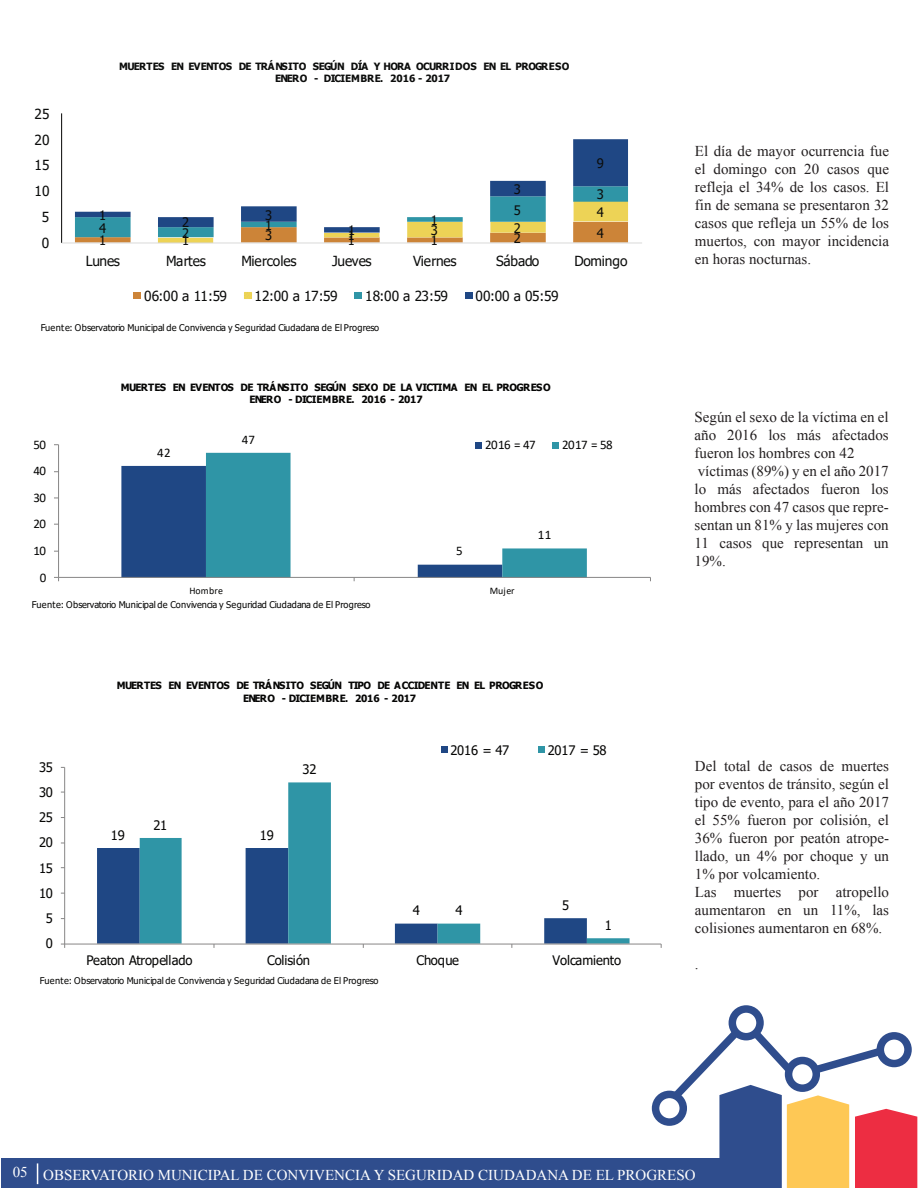
<style>
.page{position:relative;width:918px;height:1188px;background:#fff}
.page>*{position:absolute;margin:0;border:0;box-sizing:border-box;transform-origin:0 0}
.t1{font:15px/18px "Iskoola Pota";color:#231f20}
.t2{font:15px "Iskoola Pota";color:#fff}
.t3{font:13.95px "Tahoma";letter-spacing:-.005em;color:#0c0d0c}
.t4{font:13.05px "Tahoma";letter-spacing:-.015em;color:#050504}
.t5{font:13.05px "Calibri";letter-spacing:-.035em;color:#050504}
.t6{font:13.05px "Tahoma";color:#0c0d0c}
.t7{font:700 10.05px/12.3px "Tahoma";letter-spacing:-.045em;color:#050504;text-align:center}
.t8{font:700 10.05px/12.3px "Tahoma";letter-spacing:-.04em;color:#0c0d0c}
.t9{font:10.05px "Calibri";letter-spacing:.015em;color:#050504}
.t10{font:9.3px "Tahoma";color:#050504}
</style>
<div class="page">
<div style="left:1px;top:1159px;width:722px;height:29px;background:#2f4d8d"></div>
<div style="left:652px;top:1091px;width:35px;height:35px;border:8px solid #2f4d8d;border-radius:50%"></div>
<div style="left:729px;top:1005px;width:35px;height:35px;border:8px solid #2f4d8d;border-radius:50%"></div>
<svg style="left:664px;top:1022px;width:253px;height:166px"></svg>
<svg style="left:37px;top:1163px;width:1px;height:21px"></svg>
<svg style="left:75px;top:233px;width:553px;height:10px"></svg>
<svg style="left:75px;top:139px;width:553px;height:94px"></svg>
<hr style="left:61px;top:113px;width:1px;height:130px;background:#050504">
<hr style="left:62px;top:243px;width:580px;height:1px;background:#d9d9d8">
<div style="left:134px;top:292px;width:7px;height:7px;background:#cc8438"></div>
<svg style="left:244px;top:292px;width:8px;height:7px"></svg>
<div style="left:355px;top:292px;width:7px;height:7px;background:#2f95a6"></div>
<div style="left:465px;top:292px;width:8px;height:7px;background:#1f4784"></div>
<svg style="left:206px;top:453px;width:381px;height:124px"></svg>
<hr style="left:58px;top:445px;width:1px;height:132px;background:#878686">
<hr style="left:59px;top:577px;width:591px;height:1px;background:#878686">
<svg style="left:121px;top:466px;width:381px;height:115px"></svg>
<div style="left:475px;top:442px;width:7px;height:7px;background:#1f4784"></div>
<div style="left:552px;top:442px;width:7px;height:7px;background:#2f95a6"></div>
<div style="left:97px;top:848px;width:43px;height:96px;background:#1f4784"></div>
<svg style="left:140px;top:782px;width:490px;height:162px"></svg>
<hr style="left:64px;top:767px;width:1px;height:177px;background:#878686">
<hr style="left:65px;top:944px;width:596px;height:1px;background:#878686">
<div style="left:441px;top:746px;width:6px;height:7px;background:#1f4784"></div>
<div style="left:538px;top:746px;width:7px;height:7px;background:#2f95a6"></div>
<p class="t3" style="left:34px;top:104px;width:17px">25</p>
<p class="t3" style="left:34px;top:130px;width:17px">20</p>
<p class="t3" style="left:34px;top:156px;width:17px">15</p>
<p class="t3" style="left:34px;top:182px;width:17px">10</p>
<p class="t3" style="left:42px;top:208px;width:9px">5</p>
<p class="t3" style="left:42px;top:233px;width:9px">0</p>
<p class="t8" style="left:275px;top:61px;width:296px;text-indent:-156px">MUERTES EN EVENTOS DE TRÁNSITO SEGÚN DÍA Y HORA OCURRIDOS EN EL PROGRESO<br>ENERO - DICIEMBRE. 2016 - 2017</p>
<p class="t6" style="left:597px;top:155px;width:9px">9</p>
<p class="t6" style="left:514px;top:180px;width:9px">3</p>
<p class="t6" style="left:597px;top:186px;width:9px">3</p>
<p class="t6" style="left:99px;top:206px;width:9px">1</p>
<p class="t6" style="left:99px;top:219px;width:9px">4</p>
<p class="t6" style="left:99px;top:232px;width:9px">1</p>
<p class="t6" style="left:182px;top:214px;width:9px">2</p>
<p class="t6" style="left:182px;top:224px;width:9px">2</p>
<p class="t6" style="left:182px;top:232px;width:9px">1</p>
<p class="t6" style="left:265px;top:206px;width:9px">3</p>
<p class="t6" style="left:265px;top:217px;width:9px">1</p>
<p class="t6" style="left:265px;top:227px;width:9px">3</p>
<p class="t6" style="left:514px;top:201px;width:9px">5</p>
<p class="t6" style="left:431px;top:211px;width:9px">1</p>
<p class="t6" style="left:431px;top:222px;width:9px">3</p>
<p class="t6" style="left:514px;top:219px;width:9px">2</p>
<p class="t6" style="left:348px;top:222px;width:9px">1</p>
<p class="t6" style="left:348px;top:227px;width:9px">1</p>
<p class="t6" style="left:348px;top:232px;width:9px">1</p>
<p class="t6" style="left:431px;top:232px;width:9px">1</p>
<p class="t6" style="left:514px;top:229px;width:9px">2</p>
<p class="t6" style="left:597px;top:204px;width:9px">4</p>
<p class="t6" style="left:597px;top:224px;width:9px">4</p>
<p class="t3" style="left:86px;top:251px;width:36px">Lunes</p>
<p class="t3" style="left:166px;top:251px;width:41px">Martes</p>
<p class="t3" style="left:242px;top:251px;width:56px">Miercoles</p>
<p class="t3" style="left:332px;top:251px;width:41px">Jueves</p>
<p class="t3" style="left:413px;top:251px;width:45px">Viernes</p>
<p class="t3" style="left:496px;top:251px;width:45px">Sábado</p>
<p class="t3" style="left:574px;top:251px;width:55px">Domingo</p>
<p class="t3" style="left:144px;top:286px;width:84px">06:00 a 11:59</p>
<p class="t3" style="left:255px;top:286px;width:84px">12:00 a 17:59</p>
<p class="t3" style="left:365px;top:286px;width:84px">18:00 a 23:59</p>
<p class="t3" style="left:476px;top:286px;width:84px">00:00 a 05:59</p>
<p class="t10" style="left:41px;top:322px;width:340px">Fuente: Observatorio Municipal de Convivencia y Seguridad Ciudadana de El Progreso</p>
<p class="t5" style="left:34px;top:435px;width:14px">50</p>
<p class="t5" style="left:34px;top:462px;width:14px">40</p>
<p class="t5" style="left:34px;top:488px;width:14px">30</p>
<p class="t5" style="left:34px;top:515px;width:14px">20</p>
<p class="t5" style="left:34px;top:542px;width:14px">10</p>
<p class="t5" style="left:40px;top:568px;width:8px">0</p>
<p class="t7" style="left:121px;top:381px;width:431px">MUERTES EN EVENTOS DE TRÁNSITO SEGÚN SEXO DE LA VICTIMA EN EL PROGRESO<br>ENERO - DICIEMBRE. 2016 - 2017</p>
<p class="t5" style="left:485px;top:436px;width:52px">2016 = 47</p>
<p class="t5" style="left:562px;top:436px;width:52px">2017 = 58</p>
<p class="t5" style="left:242px;top:430px;width:15px">47</p>
<p class="t5" style="left:157px;top:444px;width:15px">42</p>
<p class="t5" style="left:456px;top:542px;width:8px">5</p>
<p class="t9" style="left:189px;top:584px;width:35px">Hombre</p>
<p class="t9" style="left:490px;top:584px;width:26px">Mujer</p>
<p class="t5" style="left:538px;top:526px;width:15px">11</p>
<p class="t10" style="left:32px;top:599px;width:340px">Fuente: Observatorio Municipal de Convivencia y Seguridad Ciudadana de El Progreso</p>
<p class="t7" style="left:117px;top:680px;width:428px">MUERTES EN EVENTOS DE TRÁNSITO SEGÚN TIPO DE ACCIDENTE EN EL PROGRESO<br>ENERO - DICIEMBRE. 2016 - 2017</p>
<p class="t4" style="left:39px;top:758px;width:15px">35</p>
<p class="t4" style="left:39px;top:784px;width:15px">30</p>
<p class="t4" style="left:39px;top:809px;width:15px">25</p>
<p class="t4" style="left:39px;top:834px;width:15px">20</p>
<p class="t4" style="left:39px;top:859px;width:15px">15</p>
<p class="t4" style="left:39px;top:884px;width:15px">10</p>
<p class="t4" style="left:46px;top:910px;width:9px">5</p>
<p class="t4" style="left:46px;top:935px;width:9px">0</p>
<p class="t4" style="left:153px;top:816px;width:15px">21</p>
<p class="t4" style="left:111px;top:826px;width:15px">19</p>
<p class="t4" style="left:260px;top:826px;width:15px">19</p>
<p class="t4" style="left:303px;top:761px;width:15px">32</p>
<p class="t4" style="left:450px;top:741px;width:60px">2016 = 47</p>
<p class="t4" style="left:548px;top:741px;width:60px">2017 = 58</p>
<p class="t4" style="left:413px;top:902px;width:9px">4</p>
<p class="t4" style="left:456px;top:902px;width:9px">4</p>
<p class="t4" style="left:562px;top:897px;width:9px">5</p>
<p class="t4" style="left:605px;top:917px;width:9px">1</p>
<p class="t4" style="left:86px;top:952px;width:108px">Peaton Atropellado</p>
<p class="t4" style="left:267px;top:952px;width:45px">Colisión</p>
<p class="t4" style="left:416px;top:952px;width:44px">Choque</p>
<p class="t4" style="left:553px;top:952px;width:70px">Volcamiento</p>
<p class="t10" style="left:40px;top:975px;width:340px">Fuente: Observatorio Municipal de Convivencia y Seguridad Ciudadana de El Progreso</p>
<p class="t1" style="left:695px;top:142px;width:196px;text-align:justify">El día de mayor ocurrencia fue el domingo con 20 casos que refleja el 34% de los casos. El fin de semana se presentaron 32 casos que refleja un 55% de los muertos, con mayor incidencia en horas nocturnas.</p>
<p class="t1" style="left:695px;top:408px;width:196px">Según el sexo de la víctima en el año 2016 los más afectados fueron los hombres con 42 víctimas (89%) y en el año 2017 lo más afectados fueron los hombres con 47 casos que repre&shy;sentan un 81% y las mujeres con<br>11 casos que representan un<br>19%.</p>
<p class="t1" style="left:695px;top:757px;width:196px">Del total de casos de muertes por eventos de tránsito, según el tipo de evento, para el año 2017 el 55% fueron por colisión, el<br>36% fueron por peatón atrope&shy;llado, un 4% por choque y un<br>1% por volcamiento.<br>Las muertes por atropello aumentaron en un 11%, las colisiones aumentaron en 68%.</p>
<p class="t1" style="left:695px;top:955px;width:5px">.</p>
<p class="t2" style="left:13px;top:1166px;width:684px">05 OBSERVATORIO MUNICIPAL DE CONVIVENCIA Y SEGURIDAD CIUDADANA DE EL PROGRESO</p>
</div>
